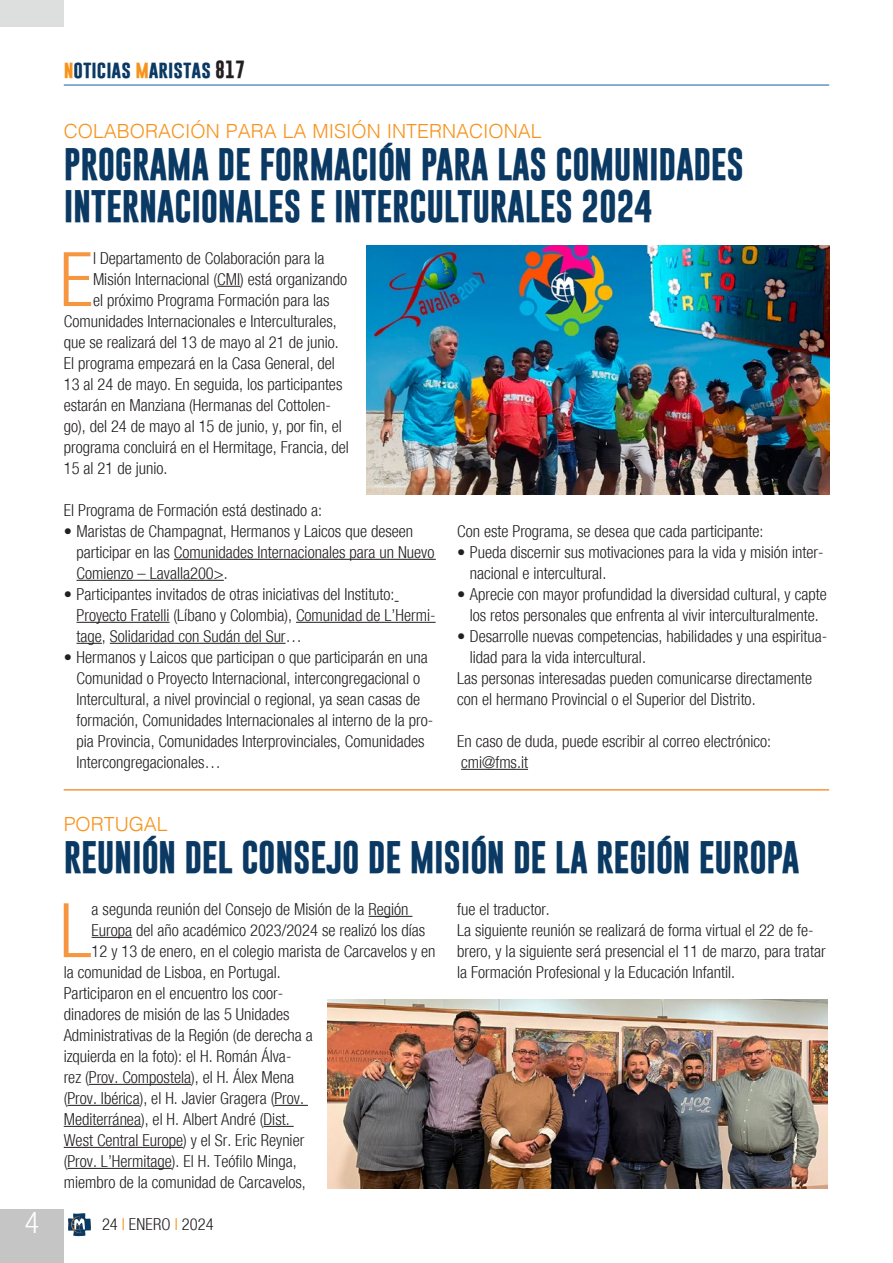
<style>
.page{position:relative;width:893px;height:1263px;background:#fff}
.page>*{position:absolute;margin:0;border:0;box-sizing:border-box;transform-origin:0 0}
.Testo_normal{font:300 condensed 75.3px "Helvetica Neue";color:#f79641}
.Titolo{font:700 33px/42px "Gobold";letter-spacing:-.01em;color:#0a3963}
.t1{font:300 condensed 30px "Helvetica Neue";color:#fff}
.Titolo-2{font:300 19.5px "Helvetica";color:#f7931d}
.t2{font:700 18px "Gobold";color:#0a3963}
.Testo_normal-2{font:300 condensed 16.5px/21px "Helvetica Neue";color:#231f20}
.s1{color:#f7931d}
.s2{color:#231f20}
</style>
<div class="page">
<div style="left:0;top:1209px;width:64px;height:54px;background:#c4c5c4"></div>
<hr style="left:64px;top:85px;width:765px;height:1px;background:#175d9e">
<svg style="left:68px;top:1213px;width:23px;height:23px"></svg>
<div style="left:0;top:0;width:64px;height:27px;background:#dddede"></div>
<hr style="left:64px;top:789px;width:765px;height:2px;background:#f79641">
<svg style="left:217px;top:286px;width:23px;height:1px"></svg>
<hr style="left:174px;top:559px;width:262px;height:1px;background:#231f20">
<hr style="left:77px;top:580px;width:147px;height:1px;background:#231f20">
<hr style="left:77px;top:622px;width:93px;height:1px;background:#231f20">
<hr style="left:296px;top:622px;width:140px;height:1px;background:#231f20">
<svg style="left:77px;top:643px;width:25px;height:1px"></svg>
<hr style="left:110px;top:643px;width:176px;height:1px;background:#231f20">
<hr style="left:461px;top:769px;width:67px;height:1px;background:#231f20">
<img style="left:366px;top:246px;width:463px;height:249px">
<hr style="left:368px;top:916px;width:44px;height:1px;background:#231f20">
<hr style="left:92px;top:937px;width:40px;height:1px;background:#231f20">
<hr style="left:89px;top:1084px;width:102px;height:1px;background:#231f20">
<hr style="left:67px;top:1105px;width:73px;height:1px;background:#231f20">
<hr style="left:274px;top:1105px;width:34px;height:1px;background:#231f20">
<hr style="left:64px;top:1126px;width:77px;height:1px;background:#231f20">
<hr style="left:263px;top:1126px;width:31px;height:1px;background:#231f20">
<hr style="left:64px;top:1147px;width:119px;height:1px;background:#231f20">
<hr style="left:67px;top:1168px;width:105px;height:1px;background:#231f20">
<img style="left:328px;top:999px;width:500px;height:189px">
<h3 class="t1" style="left:25px;top:1205px;width:16px">4</h3>
<p class="t2" style="left:64px;top:57px;width:183px"><span class="s1">n</span>oticias <span class="s1">m</span>aristas <span class="s2">817</span></p>
<p class="Titolo-2" style="left:64px;top:114px;width:479px">COLABORACIÓN PARA LA MISIÓN INTERNACIONAL</p>
<p class="Titolo" style="left:64px;top:143px;width:682px">PROGRAMA DE FORMACIÓN PARA LAS COMUNIDADES<br>INTERNACIONALES E INTERCULTURALES 2024</p>
<p class="Testo_normal" style="left:60px;top:236px;width:35px">E</p>
<p class="Testo_normal-2" style="left:93px;top:248px;width:233px">l Departamento de Colaboración para la</p>
<p class="Testo_normal-2" style="left:93px;top:269px;width:256px">Misión Internacional (CMI) está organizando</p>
<p class="Testo_normal-2" style="left:93px;top:290px;width:238px">el próximo Programa Formación para las</p>
<p class="Testo_normal-2" style="left:64px;top:311px;width:274px">Comunidades Internacionales e Interculturales,</p>
<p class="Testo_normal-2" style="left:64px;top:332px;width:276px">que se realizará del 13 de mayo al 21 de junio.</p>
<p class="Testo_normal-2" style="left:64px;top:353px;width:273px">El programa empezará en la Casa General, del</p>
<p class="Testo_normal-2" style="left:64px;top:374px;width:280px">13 al 24 de mayo. En seguida, los participantes</p>
<p class="Testo_normal-2" style="left:64px;top:395px;width:269px">estarán en Manziana (Hermanas del Cottolen-</p>
<p class="Testo_normal-2" style="left:64px;top:416px;width:279px">go), del 24 de mayo al 15 de junio, y, por fin, el</p>
<p class="Testo_normal-2" style="left:64px;top:437px;width:287px">programa concluirá en el Hermitage, Francia, del</p>
<p class="Testo_normal-2" style="left:64px;top:458px;width:105px">15 al 21 de junio.</p>
<p class="Testo_normal-2" style="left:64px;top:500px;width:260px">El Programa de Formación está destinado a:</p>
<p class="Testo_normal-2" style="left:77px;top:521px;width:359px;text-indent:-13px">• Maristas de Champagnat, Hermanos y Laicos que deseen participar en las Comunidades Internacionales para un Nuevo<br>Comienzo – Lavalla200&gt;.</p>
<p class="Testo_normal-2" style="left:77px;top:584px;width:361px;text-indent:-13px">• Participantes invitados de otras iniciativas del Instituto:<br>Proyecto Fratelli (Líbano y Colombia), Comunidad de L’Hermi&shy;tage, Solidaridad con Sudán del Sur…</p>
<p class="Testo_normal-2" style="left:77px;top:647px;width:358px;text-indent:-13px">• Hermanos y Laicos que participan o que participarán en una Comunidad o Proyecto Internacional, intercongregacional o Intercultural, a nivel provincial o regional, ya sean casas de formación, Comunidades Internacionales al interno de la pro&shy;pia Provincia, Comunidades Interprovinciales, Comunidades Intercongregacionales…</p>
<p class="Testo_normal-2" style="left:457px;top:521px;width:308px">Con este Programa, se desea que cada participante:</p>
<p class="Testo_normal-2" style="left:470px;top:542px;width:355px;text-indent:-13px">• Pueda discernir sus motivaciones para la vida y misión inter&shy;nacional e intercultural.</p>
<p class="Testo_normal-2" style="left:457px;top:584px;width:371px;text-align:center">• Aprecie con mayor profundidad la diversidad cultural, y capte los retos personales que enfrenta al vivir interculturalmente.</p>
<p class="Testo_normal-2" style="left:470px;top:626px;width:359px;text-indent:-13px">• Desarrolle nuevas competencias, habilidades y una espiritua&shy;lidad para la vida intercultural.</p>
<p class="Testo_normal-2" style="left:457px;top:668px;width:356px">Las personas interesadas pueden comunicarse directamente con el hermano Provincial o el Superior del Distrito.</p>
<p class="Testo_normal-2" style="left:457px;top:731px;width:316px">En caso de duda, puede escribir al correo electrónico:</p>
<p class="Testo_normal-2" style="left:461px;top:752px;width:68px">cmi@fms.it</p>
<p class="Titolo-2" style="left:64px;top:807px;width:106px">PORTUGAL</p>
<p class="Titolo" style="left:64px;top:836px;width:737px">REUNIÓN DEL CONSEJO DE MISIÓN DE LA REGIÓN EUROPA</p>
<p class="Testo_normal" style="left:60px;top:887px;width:34px">L</p>
<p class="Testo_normal-2" style="left:92px;top:899px;width:318px">a segunda reunión del Consejo de Misión de la Región</p>
<p class="Testo_normal-2" style="left:457px;top:899px;width:94px">fue el traductor.</p>
<p class="Testo_normal-2" style="left:457px;top:920px;width:370px">La siguiente reunión se realizará de forma virtual el 22 de fe&shy;brero, y la siguiente será presencial el 11 de marzo, para tratar la Formación Profesional y la Educación Infantil.</p>
<p class="Testo_normal-2" style="left:92px;top:920px;width:335px">Europa del año académico 2023/2024 se realizó los días</p>
<p class="Testo_normal-2" style="left:92px;top:941px;width:345px">12 y 13 de enero, en el colegio marista de Carcavelos y en</p>
<p class="Testo_normal-2" style="left:64px;top:962px;width:219px">la comunidad de Lisboa, en Portugal.</p>
<p class="Testo_normal-2" style="left:64px;top:983px;width:251px">Participaron en el encuentro los coor&shy;dinadores de misión de las 5 Unidades Administrativas de la Región (de derecha a izquierda en la foto): el H. Román Álva&shy;rez (Prov. Compostela), el H. Álex Mena (Prov. Ibérica), el H. Javier Gragera (Prov.<br>Mediterránea), el H. Albert André (Dist.<br>West Central Europe) y el Sr. Eric Reynier (Prov. L’Hermitage). El H. Teófilo Minga, miembro de la comunidad de Carcavelos,</p>
<p class="Testo_normal-2" style="left:102px;top:1214px;width:113px">24 <span class="s1">I</span> ENERO <span class="s1">I</span> 2024</p>
</div>
